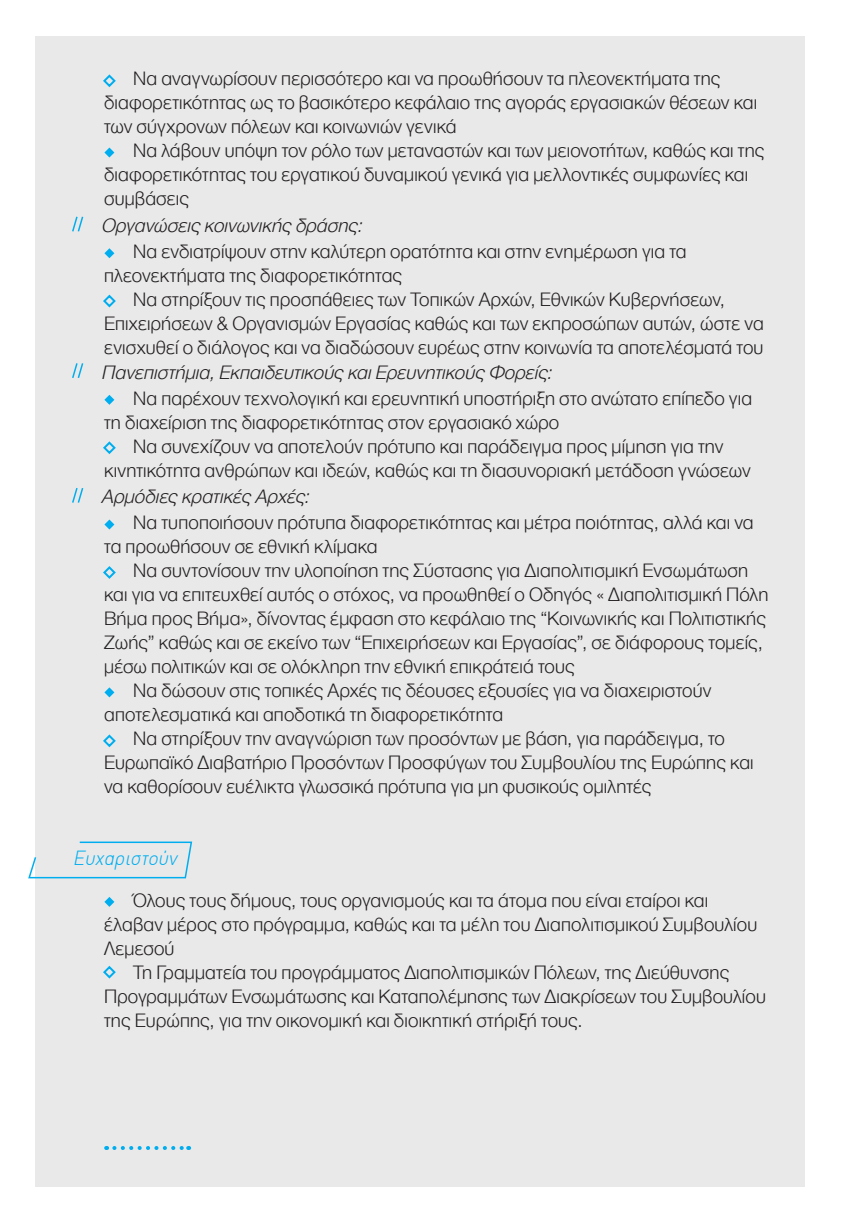
<style>
.page{position:relative;width:842px;height:1224px;background:#fff}
.page>*{position:absolute;margin:0;border:0;box-sizing:border-box;transform-origin:0 0}
.t1{font:300 20px/24px "CF Helvetica";letter-spacing:.005em;color:#231f20}
.t2{font:italic 300 20px "CF Helvetica";color:#231f20}
.t3{font:italic 300 20px "DIN Greek";color:#00aeef}
</style>
<div class="page">
<div style="left:36px;top:37px;width:769px;height:1150px;background:#e9e9e9"></div>
<svg style="left:103px;top:74px;width:13px;height:14px"></svg>
<svg style="left:104px;top:248px;width:10px;height:10px"></svg>
<svg style="left:104px;top:395px;width:10px;height:10px"></svg>
<svg style="left:104px;top:520px;width:10px;height:10px"></svg>
<svg style="left:104px;top:687px;width:10px;height:10px"></svg>
<svg style="left:104px;top:897px;width:10px;height:10px"></svg>
<svg style="left:103px;top:441px;width:13px;height:13px"></svg>
<svg style="left:103px;top:566px;width:13px;height:13px"></svg>
<svg style="left:103px;top:734px;width:13px;height:14px"></svg>
<svg style="left:103px;top:965px;width:13px;height:14px"></svg>
<svg style="left:103px;top:294px;width:13px;height:14px"></svg>
<svg style="left:104px;top:148px;width:10px;height:10px"></svg>
<svg style="left:72px;top:216px;width:12px;height:16px"></svg>
<svg style="left:72px;top:363px;width:12px;height:15px"></svg>
<svg style="left:72px;top:488px;width:12px;height:15px"></svg>
<svg style="left:114px;top:1146px;width:75px;height:4px"></svg>
<svg style="left:28px;top:841px;width:165px;height:38px"></svg>
<p class="t1" style="left:104px;top:66px;width:654px;text-indent:29px">Να αναγνωρίσουν περισσότερο και να προωθήσουν τα πλεονεκτήματα της διαφορετικότητας ως το βασικότερο κεφάλαιο της αγοράς εργασιακών θέσεων και των σύγχρονων πόλεων και κοινωνιών γενικά</p>
<p class="t1" style="left:104px;top:138px;width:662px;text-indent:29px">Να λάβουν υπόψη τον ρόλο των μεταναστών και των μειονοτήτων, καθώς και της διαφορετικότητας του εργατικού δυναμικού γενικά για μελλοντικές συμφωνίες και συμβάσεις</p>
<p class="t1" style="left:104px;top:239px;width:584px;text-indent:29px">Να ενδιατρίψουν στην καλύτερη ορατότητα και στην ενημέρωση για τα πλεονεκτήματα της διαφορετικότητας</p>
<p class="t1" style="left:104px;top:287px;width:661px;text-align:center">Να στηρίξουν τις προσπάθειες των Τοπικών Αρχών, Εθνικών Κυβερνήσεων,<br>Επιχειρήσεων &amp; Οργανισμών Εργασίας καθώς και των εκπροσώπων αυτών, ώστε να ενισχυθεί ο διάλογος και να διαδώσουν ευρέως στην κοινωνία τα αποτελέσματά του</p>
<p class="t1" style="left:104px;top:386px;width:649px;text-indent:29px">Να παρέχουν τεχνολογική και ερευνητική υποστήριξη στο ανώτατο επίπεδο για τη διαχείριση της διαφορετικότητας στον εργασιακό χώρο</p>
<p class="t1" style="left:104px;top:434px;width:648px;text-align:center">Να συνεχίζουν να αποτελούν πρότυπο και παράδειγμα προς μίμηση για την κινητικότητα ανθρώπων και ιδεών, καθώς και τη διασυνοριακή μετάδοση γνώσεων</p>
<p class="t1" style="left:104px;top:511px;width:651px;text-indent:29px">Να τυποποιήσουν πρότυπα διαφορετικότητας και μέτρα ποιότητας, αλλά και να τα προωθήσουν σε εθνική κλίμακα</p>
<p class="t1" style="left:104px;top:559px;width:666px;text-indent:29px">Να συντονίσουν την υλοποίηση της Σύστασης για Διαπολιτισμική Ενσωμάτωση και για να επιτευχθεί αυτός ο στόχος, να προωθηθεί ο Οδηγός « Διαπολιτισμική Πόλη Βήμα προς Βήμα», δίνοντας έμφαση στο κεφάλαιο της “Κοινωνικής και Πολιτιστικής Ζωής” καθώς και σε εκείνο των “Επιχειρήσεων και Εργασίας”, σε διάφορους τομείς, μέσω πολιτικών και σε ολόκληρη την εθνική επικράτειά τους</p>
<p class="t1" style="left:104px;top:679px;width:609px;text-indent:29px">Να δώσουν στις τοπικές Αρχές τις δέουσες εξουσίες για να διαχειριστούν αποτελεσματικά και αποδοτικά τη διαφορετικότητα</p>
<p class="t1" style="left:104px;top:727px;width:651px;text-indent:29px">Να στηρίξουν την αναγνώριση των προσόντων με βάση, για παράδειγμα, το<br>Ευρωπαϊκό Διαβατήριο Προσόντων Προσφύγων του Συμβουλίου της Ευρώπης και να καθορίσουν ευέλικτα γλωσσικά πρότυπα για μη φυσικούς ομιλητές</p>
<p class="t2" style="left:101px;top:215px;width:266px">Οργανώσεις κοινωνικής δράσης:</p>
<p class="t2" style="left:101px;top:361px;width:456px">Πανεπιστήμια,Εκπαιδευτικούς καιΕρευνητικούς Φορείς:</p>
<p class="t2" style="left:101px;top:486px;width:213px">Αρμόδιες κρατικές Αρχές:</p>
<p class="t3" style="left:72px;top:846px;width:110px">Ευχαριστούν</p>
<p class="t1" style="left:104px;top:888px;width:655px;text-indent:29px">Όλους τους δήμους, τους οργανισμούς και τα άτομα που είναι εταίροι και έλαβαν μέρος στο πρόγραμμα, καθώς και τα μέλη του Διαπολιτισμικού Συμβουλίου<br>Λεμεσού</p>
<p class="t1" style="left:104px;top:960px;width:663px;text-indent:29px">Τη Γραμματεία του προγράμματος Διαπολιτισμικών Πόλεων, της Διεύθυνσης<br>Προγραμμάτων Ενσωμάτωσης και Καταπολέμησης των Διακρίσεων του Συμβουλίου της Ευρώπης, για την οικονομική και διοικητική στήριξή τους.</p>
</div>
